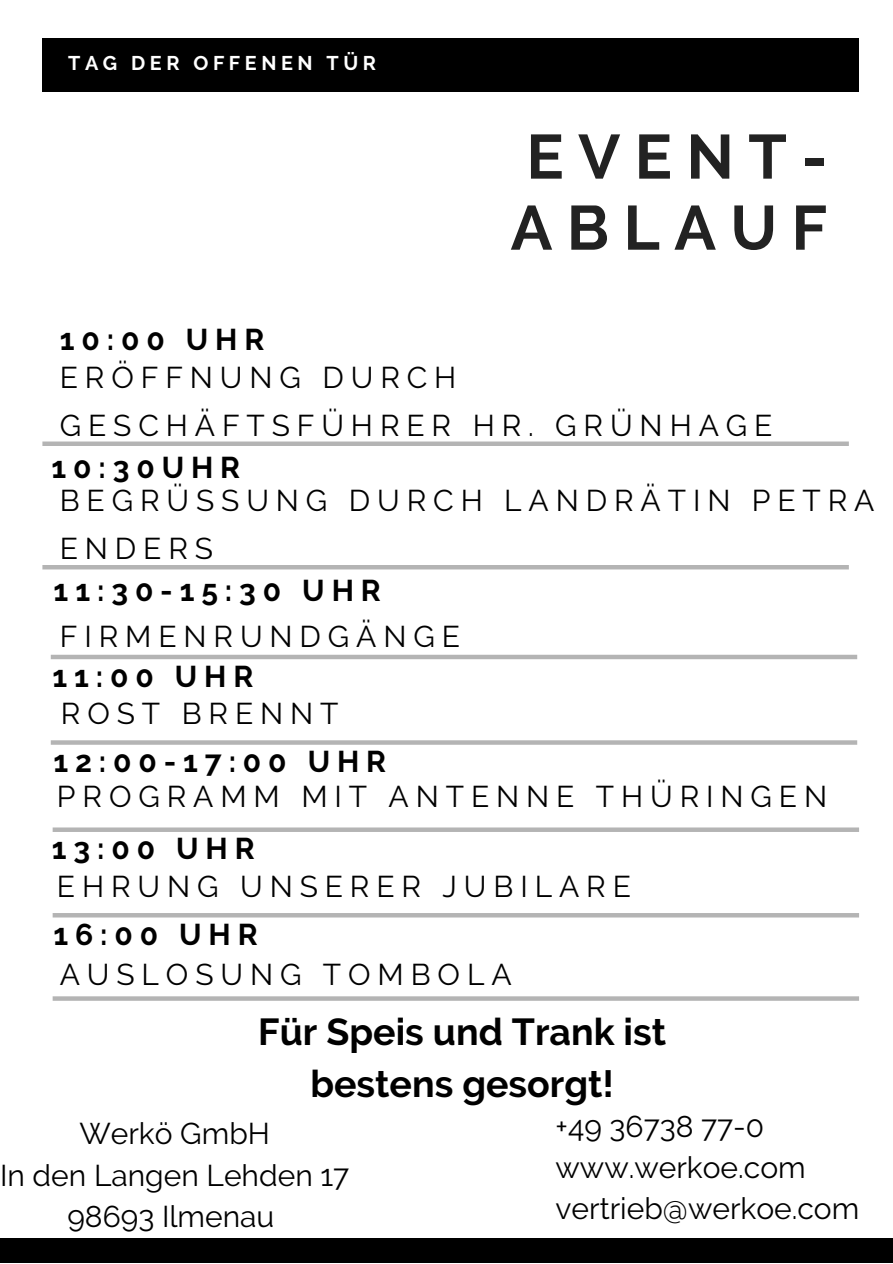
<style>
.page{position:relative;width:893px;height:1264px;background:#fff}
.page>*{position:absolute;margin:0;border:0;box-sizing:border-box;transform-origin:0 0}
.t1{font:700 62.25px "Raleway";letter-spacing:.23em;color:#222}
.t2{font:700 37.5px/51.8px "Raleway";color:#000;text-align:center}
.t3{font:30px/48.3px "Raleway";letter-spacing:.23em;color:#000}
.t4{font:30px "Raleway";color:#000}
.t5{font:700 30px "Raleway";letter-spacing:.23em;color:#000}
.t6{font:700 19.8px "Raleway";letter-spacing:.23em;color:#fff}
</style>
<div class="page">
<div style="left:43px;top:38px;width:816px;height:54px;background:#000"></div>
<div style="left:0;top:1238px;width:892px;height:24px;background:#000"></div>
<div style="left:42px;top:441px;width:806px;height:5px;background:#b4b4b4"></div>
<div style="left:51px;top:654px;width:806px;height:5px;background:#b4b4b4"></div>
<svg style="left:51px;top:740px;width:806px;height:4px;background:#b9b9b9"></svg>
<div style="left:53px;top:827px;width:806px;height:5px;background:#b4b4b4"></div>
<hr style="left:53px;top:913px;width:806px;height:4px;background:#b4b4b4">
<svg style="left:53px;top:996px;width:806px;height:4px;background:#bababa"></svg>
<hr style="left:42px;top:565px;width:806px;height:4px;background:#b4b4b4">
<p class="t6" style="left:68px;top:52px;width:309px">TAG DER OFFENEN TÜR</p>
<p class="t1" style="left:526px;top:120px;width:302px">EVENT-</p>
<p class="t1" style="left:510px;top:191px;width:318px">ABLAUF</p>
<p class="t5" style="left:60px;top:321px;width:206px">10:00 UHR</p>
<p class="t3" style="left:60px;top:353px;width:714px">ERÖFFNUNG DURCH<br>GESCHÄFTSFÜHRER HR. GRÜNHAGE</p>
<p class="t5" style="left:51px;top:450px;width:190px">10:30UHR</p>
<p class="t3" style="left:60px;top:476px;width:816px">BEGRÜSSUNG DURCH LANDRÄTIN PETRA<br>ENDERS</p>
<p class="t5" style="left:54px;top:573px;width:328px">11:30-15:30 UHR</p>
<p class="t3" style="left:60px;top:612px;width:402px">FIRMENRUNDGÄNGE</p>
<p class="t5" style="left:52px;top:658px;width:202px">11:00 UHR</p>
<p class="t3" style="left:61px;top:689px;width:279px">ROST BRENNT</p>
<p class="t5" style="left:53px;top:743px;width:334px">12:00-17:00 UHR</p>
<p class="t3" style="left:57px;top:772px;width:771px">PROGRAMM MIT ANTENNE THÜRINGEN</p>
<p class="t5" style="left:52px;top:831px;width:204px">13:00 UHR</p>
<p class="t3" style="left:57px;top:862px;width:575px">EHRUNG UNSERER JUBILARE</p>
<p class="t5" style="left:53px;top:916px;width:206px">16:00 UHR</p>
<p class="t3" style="left:60px;top:950px;width:453px">AUSLOSUNG TOMBOLA</p>
<p class="t2" style="left:258px;top:1006px;width:409px">Für Speis und Trank ist bestens gesorgt!</p>
<p class="t4" style="left:79px;top:1115px;width:192px">Werkö GmbH</p>
<p class="t4" style="left:0;top:1157px;width:351px">In den Langen Lehden 17</p>
<p class="t4" style="left:67px;top:1198px;width:208px">98693 Ilmenau</p>
<p class="t4" style="left:555px;top:1108px;width:210px">+49 36738 77-0</p>
<p class="t4" style="left:555px;top:1150px;width:251px">www.werkoe.com</p>
<p class="t4" style="left:555px;top:1191px;width:305px">vertrieb@werkoe.com</p>
</div>
